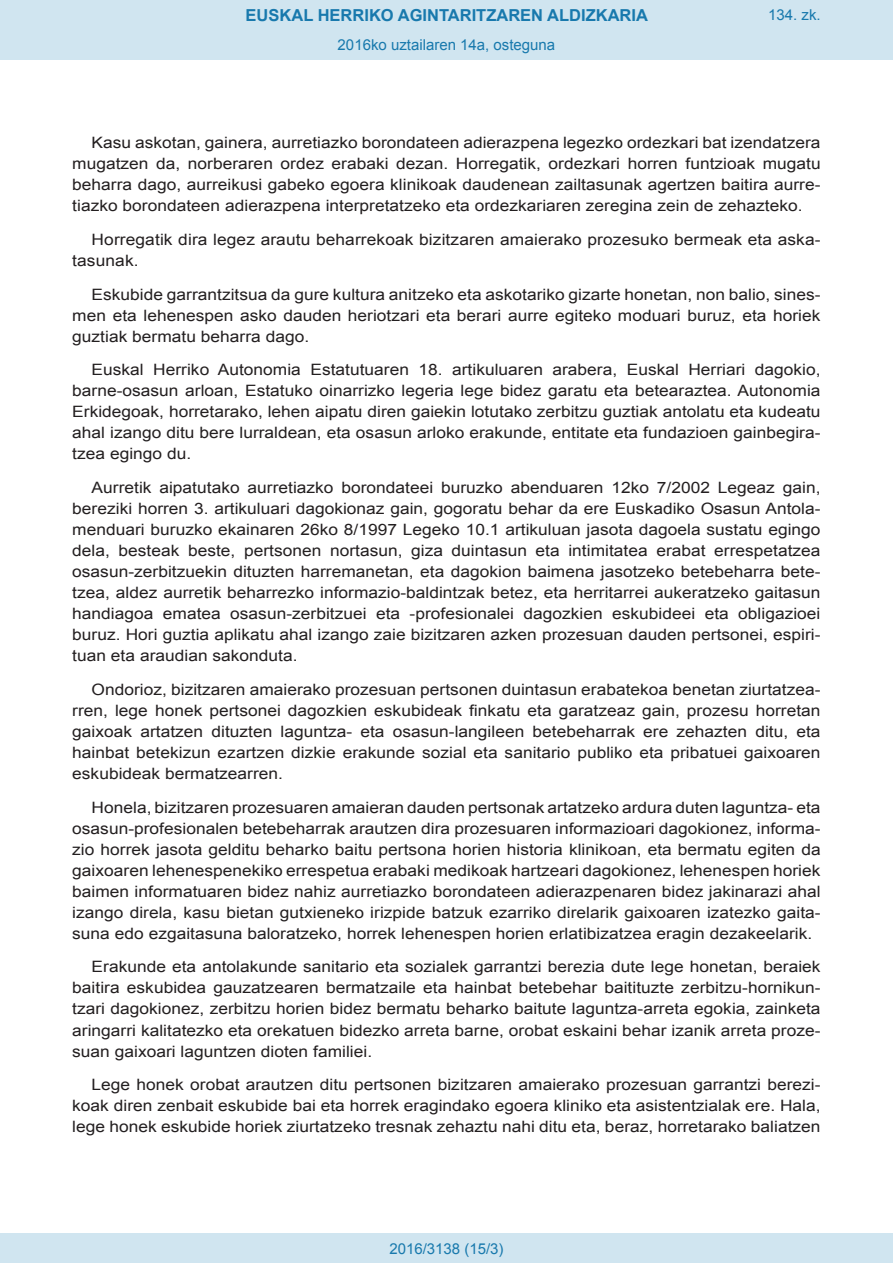
<style>
.page{position:relative;width:893px;height:1263px;background:#fff}
.page>*{position:absolute;margin:0;border:0;box-sizing:border-box;transform-origin:0 0}
.t1{font:700 16.5px "Arial";color:#1879ad}
.BOPVDetalle{font:15.6px/21px "Arial";color:#231f20;text-align:justify;scale:1.11 1}
.Paginacion_Centro{font:15px "Arial";color:#1879ad}
</style>
<div class="page">
<div style="left:0;top:0;width:893px;height:60px;background:#d0e5f0"></div>
<div style="left:0;top:1233px;width:893px;height:30px;background:#d0e5f0"></div>
<p class="t1" style="left:246px;top:4px;width:404px">EUSKAL HERRIKO AGINTARITZAREN ALDIZKARIA</p>
<p class="Paginacion_Centro" style="left:338px;top:35px;width:219px">2016ko uztailaren 14a, osteguna</p>
<p class="Paginacion_Centro" style="left:768px;top:5px;width:54px">134. zk.</p>
<p class="BOPVDetalle" style="left:72px;top:132px;width:676px;text-indent:19px">Kasu askotan, gainera, aurretiazko borondateen adierazpena legezko ordezkari bat izendatzera mugatzen da, norberaren ordez erabaki dezan. Horregatik, ordezkari horren funtzioak mugatu beharra dago, aurreikusi gabeko egoera klinikoak daudenean zailtasunak agertzen baitira aurre&shy;tiazko borondateen adierazpena interpretatzeko eta ordezkariaren zeregina zein de zehazteko.</p>
<p class="BOPVDetalle" style="left:72px;top:229px;width:676px;text-indent:19px">Horregatik dira legez arautu beharrekoak bizitzaren amaierako prozesuko bermeak eta aska&shy;tasunak.</p>
<p class="BOPVDetalle" style="left:72px;top:284px;width:676px;text-indent:19px">Eskubide garrantzitsua da gure kultura anitzeko eta askotariko gizarte honetan, non balio, sines&shy;men eta lehenespen asko dauden heriotzari eta berari aurre egiteko moduari buruz, eta horiek guztiak bermatu beharra dago.</p>
<p class="BOPVDetalle" style="left:72px;top:360px;width:676px;text-indent:19px">Euskal Herriko Autonomia Estatutuaren 18. artikuluaren arabera, Euskal Herriari dagokio, barne-osasun arloan, Estatuko oinarrizko legeria lege bidez garatu eta betearaztea. Autonomia Erkidegoak, horretarako, lehen aipatu diren gaiekin lotutako zerbitzu guztiak antolatu eta kudeatu ahal izango ditu bere lurraldean, eta osasun arloko erakunde, entitate eta fundazioen gainbegira&shy;tzea egingo du.</p>
<p class="BOPVDetalle" style="left:72px;top:477px;width:676px;text-indent:19px">Aurretik aipatutako aurretiazko borondateei buruzko abenduaren 12ko 7/2002 Legeaz gain, bereziki horren 3. artikuluari dagokionaz gain, gogoratu behar da ere Euskadiko Osasun Antola&shy;menduari buruzko ekainaren 26ko 8/1997 Legeko 10.1 artikuluan jasota dagoela sustatu egingo dela, besteak beste, pertsonen nortasun, giza duintasun eta intimitatea erabat errespetatzea osasun-zerbitzuekin dituzten harremanetan, eta dagokion baimena jasotzeko betebeharra bete&shy;tzea, aldez aurretik beharrezko informazio-baldintzak betez, eta herritarrei aukeratzeko gaitasun handiagoa ematea osasun-zerbitzuei eta -profesionalei dagozkien eskubideei eta obligazioei buruz. Hori guztia aplikatu ahal izango zaie bizitzaren azken prozesuan dauden pertsonei, espiri&shy;tuan eta araudian sakonduta.</p>
<p class="BOPVDetalle" style="left:72px;top:679px;width:676px;text-indent:19px">Ondorioz, bizitzaren amaierako prozesuan pertsonen duintasun erabatekoa benetan ziurtatzea&shy;rren, lege honek pertsonei dagozkien eskubideak finkatu eta garatzeaz gain, prozesu horretan gaixoak artatzen dituzten laguntza- eta osasun-langileen betebeharrak ere zehazten ditu, eta hainbat betekizun ezartzen dizkie erakunde sozial eta sanitario publiko eta pribatuei gaixoaren eskubideak bermatzearren.</p>
<p class="BOPVDetalle" style="left:72px;top:797px;width:676px;text-indent:19px">Honela, bizitzaren prozesuaren amaieran dauden pertsonak artatzeko ardura duten laguntza- eta osasun-profesionalen betebeharrak arautzen dira prozesuaren informazioari dagokionez, informa&shy;zio horrek jasota gelditu beharko baitu pertsona horien historia klinikoan, eta bermatu egiten da gaixoaren lehenespenekiko errespetua erabaki medikoak hartzeari dagokionez, lehenespen horiek baimen informatuaren bidez nahiz aurretiazko borondateen adierazpenaren bidez jakinarazi ahal izango direla, kasu bietan gutxieneko irizpide batzuk ezarriko direlarik gaixoaren izatezko gaita&shy;suna edo ezgaitasuna baloratzeko, horrek lehenespen horien erlatibizatzea eragin dezakeelarik.</p>
<p class="BOPVDetalle" style="left:72px;top:957px;width:676px;text-indent:19px">Erakunde eta antolakunde sanitario eta sozialek garrantzi berezia dute lege honetan, beraiek baitira eskubidea gauzatzearen bermatzaile eta hainbat betebehar baitituzte zerbitzu-hornikun&shy;tzari dagokionez, zerbitzu horien bidez bermatu beharko baitute laguntza-arreta egokia, zainketa aringarri kalitatezko eta orekatuen bidezko arreta barne, orobat eskaini behar izanik arreta proze&shy;suan gaixoari laguntzen dioten familiei.</p>
<p class="BOPVDetalle" style="left:72px;top:1074px;width:676px;text-indent:19px">Lege honek orobat arautzen ditu pertsonen bizitzaren amaierako prozesuan garrantzi berezi&shy;koak diren zenbait eskubide bai eta horrek eragindako egoera kliniko eta asistentzialak ere. Hala, lege honek eskubide horiek ziurtatzeko tresnak zehaztu nahi ditu eta, beraz, horretarako baliatzen</p>
<p class="Paginacion_Centro" style="left:389px;top:1238px;width:116px">2016/3138 (15/3)</p>
</div>
